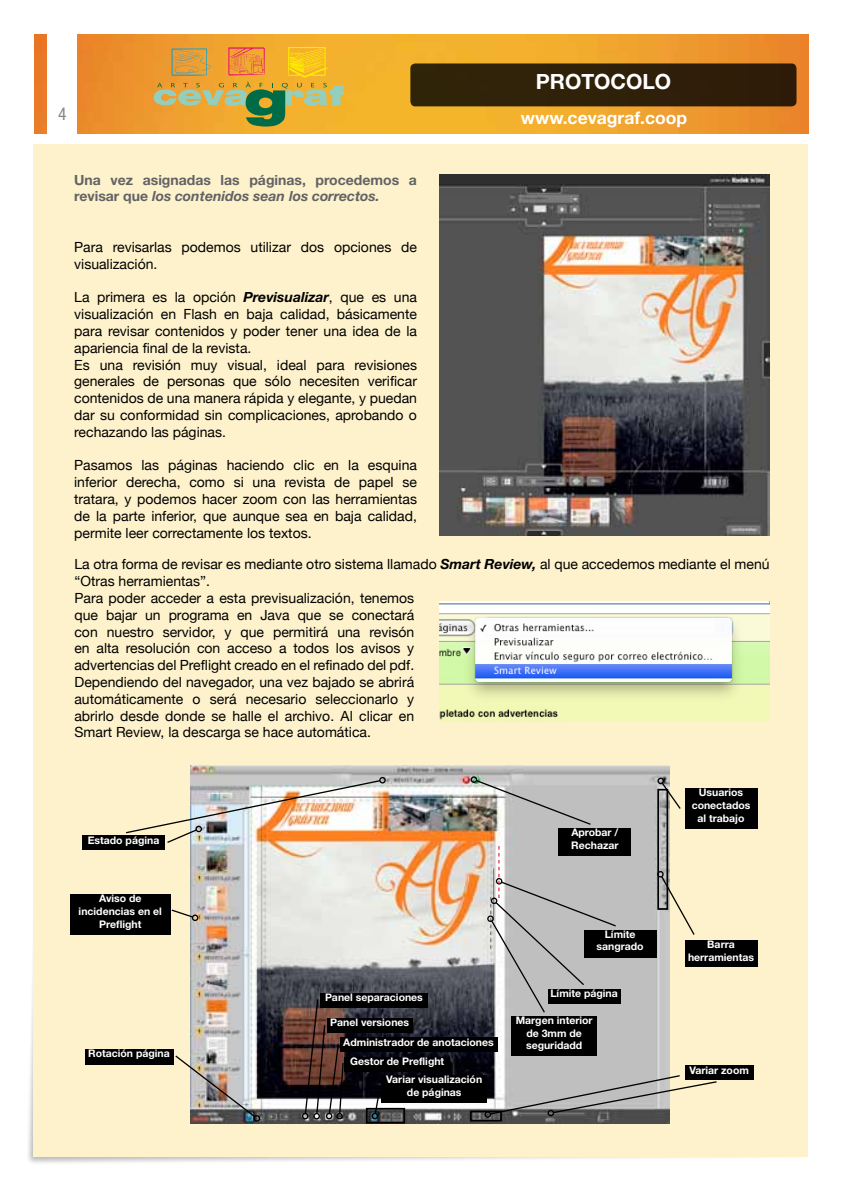
<style>
.page{position:relative;width:844px;height:1191px;background:#fff}
.page>*{position:absolute;margin:0;border:0;box-sizing:border-box;transform-origin:0 0}
.t1{font:700 21px "Helvetica Neue";color:#fff}
.t2{font:700 17.5px "Helvetica Neue";color:#fff}
.t3{font:condensed 17.5px "Helvetica Neue";color:#87888a}
.t4{font:14px/16.8px "Helvetica Neue";color:#000}
.t5{font:700 14px/16.8px "Helvetica Neue";color:#616264}
.t6{font:700 10.5px/12.6px "Helvetica Neue";color:#fff;text-align:center}
.s1{font-style:italic}
.s2{font-weight:700;font-style:italic}
</style>
<div class="page">
<img style="left:28px;top:784px;width:780px;height:379px">
<img style="left:35px;top:35px;width:773px;height:99px">
<div style="left:34px;top:144px;width:773px;height:1012px;background:#fef2cc"></div>
<div style="left:410px;top:63px;width:386px;height:43px;background:#302209;border-radius:5px"></div>
<div style="left:47px;top:16px;width:30px;height:126px;background:#fff"></div>
<svg style="left:154px;top:47px;width:190px;height:80px;background:#d2a640"></svg>
<img style="left:439px;top:175px;width:330px;height:361px">
<img style="left:439px;top:601px;width:330px;height:120px">
<img style="left:190px;top:766px;width:479px;height:357px">
<div style="left:558px;top:828px;width:72px;height:27px;background:#000"></div>
<div style="left:584px;top:929px;width:72px;height:28px;background:#000"></div>
<div style="left:548px;top:989px;width:72px;height:15px;background:#000"></div>
<div style="left:511px;top:1016px;width:85px;height:39px;background:#000"></div>
<div style="left:320px;top:993px;width:107px;height:15px;background:#000"></div>
<div style="left:327px;top:1018px;width:85px;height:14px;background:#000"></div>
<div style="left:339px;top:1037px;width:158px;height:15px;background:#000"></div>
<div style="left:345px;top:1057px;width:104px;height:14px;background:#000"></div>
<div style="left:381px;top:1075px;width:105px;height:27px;background:#000"></div>
<div style="left:684px;top:1065px;width:69px;height:14px;background:#000"></div>
<div style="left:684px;top:788px;width:72px;height:40px;background:#000"></div>
<div style="left:684px;top:940px;width:72px;height:26px;background:#000"></div>
<div style="left:82px;top:835px;width:83px;height:15px;background:#000"></div>
<div style="left:85px;top:1049px;width:88px;height:15px;background:#000"></div>
<div style="left:70px;top:894px;width:100px;height:40px;background:#000"></div>
<svg style="left:474px;top:779px;width:118px;height:47px;background:#b8b7b5"></svg>
<div style="left:470px;top:776px;width:7px;height:7px;border:1px solid #000;border-radius:50%"></div>
<img style="left:175px;top:1054px;width:86px;height:69px">
<svg style="left:300px;top:998px;width:44px;height:122px;background:#57403b"></svg>
<svg style="left:370px;top:1092px;width:10px;height:28px"></svg>
<svg style="left:483px;top:1074px;width:234px;height:45px"></svg>
<svg style="left:660px;top:781px;width:21px;height:29px"></svg>
<div style="left:657px;top:777px;width:7px;height:7px;border:1px solid #000;border-radius:2px"></div>
<svg style="left:659px;top:874px;width:36px;height:62px"></svg>
<div style="left:656px;top:870px;width:7px;height:7px;border:1px solid #000;border-radius:2px"></div>
<img style="left:126px;top:777px;width:259px;height:67px">
<svg style="left:170px;top:908px;width:24px;height:10px"></svg>
<div style="left:192px;top:914px;width:6px;height:7px;border:1px solid #000;border-radius:50%"></div>
<div style="left:657px;top:788px;width:11px;height:122px;border:2px solid #000"></div>
<div style="left:366px;top:1107px;width:39px;height:16px;border:2px solid #000"></div>
<div style="left:470px;top:1110px;width:32px;height:11px;border:2px solid #000"></div>
<svg style="left:490px;top:846px;width:127px;height:168px;background:#a7a7a7"></svg>
<div style="left:487px;top:915px;width:6px;height:7px;border:1px solid #000;border-radius:50%"></div>
<h1 class="t1" style="left:535px;top:68px;width:137px">PROTOCOLO</h1>
<p class="t3" style="left:58px;top:104px;width:10px">4</p>
<p class="t2" style="left:521px;top:107px;width:168px">www.cevagraf.coop</p>
<p class="t5" style="left:74px;top:171px;width:344px">Una vez asignadas las páginas, procedemos a revisar que <span class="s1">los contenidos sean los correctos.</span></p>
<p class="t4" style="left:74px;top:238px;width:344px">Para revisarlas podemos utilizar dos opciones de visualización.</p>
<p class="t4" style="left:74px;top:289px;width:344px">La primera es la opción <span class="s2">Previsualizar</span>, que es una visualización en Flash en baja calidad, básicamente para revisar contenidos y poder tener una idea de la apariencia final de la revista.<br>Es una revisión muy visual, ideal para revisiones generales de personas que sólo necesiten verificar contenidos de una manera rápida y elegante, y puedan dar su conformidad sin complicaciones, aprobando o rechazando las páginas.</p>
<p class="t4" style="left:74px;top:457px;width:344px;text-align:justify">Pasamos las páginas haciendo clic en la esquina inferior derecha, como si una revista de papel se tratara, y podemos hacer zoom con las herramientas de la parte inferior, que aunque sea en baja calidad, permite leer correctamente los textos.</p>
<p class="t4" style="left:74px;top:556px;width:696px">La otra forma de revisar es mediante otro sistema llamado <span class="s2">Smart Review,</span> al que accedemos mediante el menú “Otras herramientas”.<br>Para poder acceder a esta previsualización, tenemos<br>que bajar un programa en Java que se conectará<br>con nuestro servidor, y que permitirá una revisón<br>en alta resolución con acceso a todos los avisos y<br>advertencias del Preflight creado en el refinado del pdf.<br>Dependiendo del navegador, una vez bajado se abrirá<br>automáticamente o será necesario seleccionarlo y<br>abrirlo desde donde se halle el archivo. Al clicar en<br>Smart Review, la descarga se hace automática.</p>
<p class="t6" style="left:88px;top:833px;width:73px">Estado página</p>
<p class="t6" style="left:79px;top:892px;width:85px">Aviso de incidencias en el<br>Preflight</p>
<p class="t6" style="left:88px;top:1047px;width:83px">Rotación página</p>
<p class="t6" style="left:571px;top:826px;width:49px;text-align:left">Aprobar /<br>Rechazar</p>
<p class="t6" style="left:325px;top:991px;width:99px">Panel separaciones</p>
<p class="t6" style="left:330px;top:1016px;width:80px">Panel versiones</p>
<p class="t6" style="left:343px;top:1035px;width:152px">Administrador de anotaciones</p>
<p class="t6" style="left:350px;top:1055px;width:95px">Gestor de Preflight</p>
<p class="t6" style="left:386px;top:1073px;width:97px">Variar visualización de páginas</p>
<p class="t6" style="left:596px;top:927px;width:49px">Límite sangrado</p>
<p class="t6" style="left:550px;top:987px;width:69px">Límite página</p>
<p class="t6" style="left:515px;top:1013px;width:78px">Margen interior de 3mm de seguridadd</p>
<p class="t6" style="left:691px;top:786px;width:60px">Usuarios conectados al trabajo</p>
<p class="t6" style="left:687px;top:938px;width:68px">Barra herramientas</p>
<p class="t6" style="left:689px;top:1063px;width:61px">Variar zoom</p>
</div>
